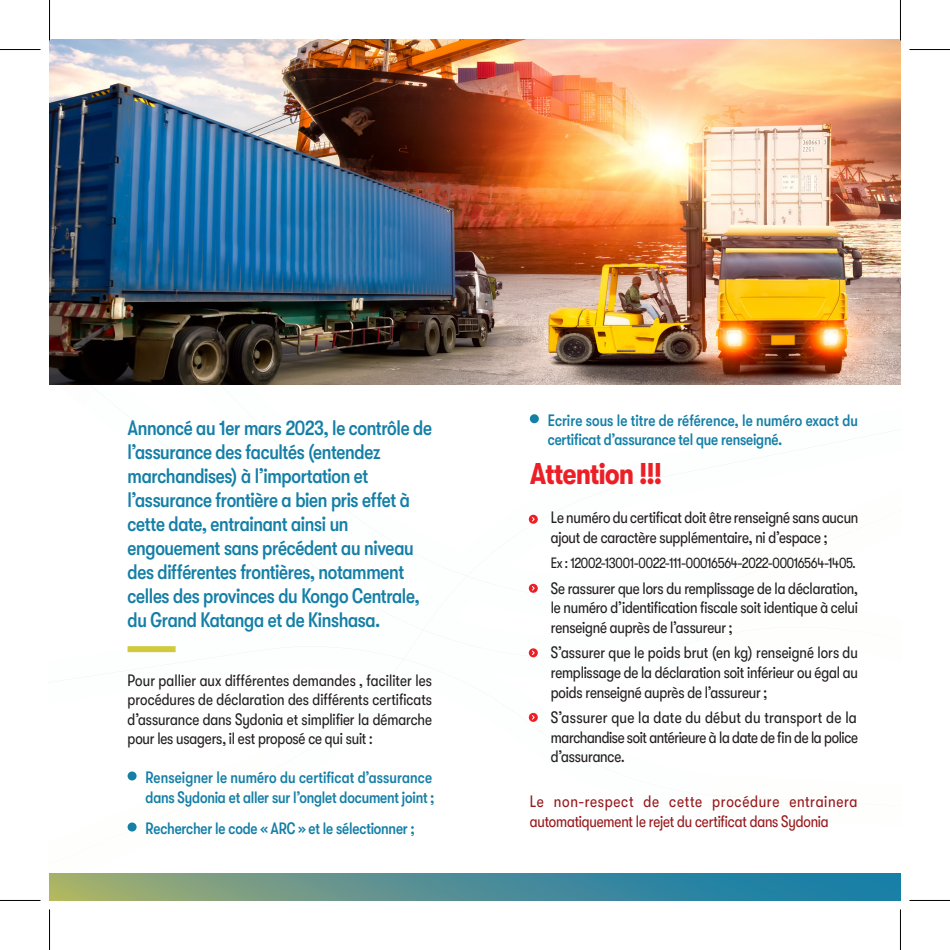
<style>
.page{position:relative;width:950px;height:950px;background:#fff}
.page>*{position:absolute;margin:0;border:0;box-sizing:border-box;transform-origin:0 0}
.t1{font:700 condensed 30px "GT Walsheim Pro";letter-spacing:-.015em;color:#ec1f26;scale:.95 1}
.t2{font:500 condensed 21px/24px "GT Walsheim Pro";letter-spacing:-.015em;color:#147fa7;scale:.95 1}
.t3{font:condensed 16.5px/19.5px "GT Walsheim Pro";letter-spacing:-.01em;color:#231f20;text-align:justify;scale:.95 1}
.t4{font:500 condensed 16.5px/19.5px "GT Walsheim Pro";letter-spacing:-.005em;color:#147fa7;scale:.95 1}
.t5{font:condensed 16.5px/19.5px "GT Walsheim Pro";letter-spacing:-.01em;color:#231f20;text-align:justify}
.t6{font:condensed 16.5px/19.5px "GT Walsheim Pro";letter-spacing:-.005em;color:#97191c}
.t7{font:condensed 15px "GT Walsheim Pro";letter-spacing:-.02em;color:#231f20;scale:.95 1}
</style>
<div class="page">
<svg style="left:49px;top:873px;width:851px;height:27px;background:#539092"></svg>
<div style="left:127px;top:771px;width:9px;height:9px;background:#147fa7;border-radius:50%"></div>
<div style="left:127px;top:822px;width:9px;height:9px;background:#147fa7;border-radius:50%"></div>
<div style="left:529px;top:414px;width:9px;height:9px;background:#147fa7;border-radius:50%"></div>
<div style="left:127px;top:646px;width:48px;height:6px;background:#d0ca3c"></div>
<img style="left:49px;top:39px;width:851px;height:345px">
<svg style="left:528px;top:514px;width:9px;height:9px"></svg>
<svg style="left:531px;top:516px;width:4px;height:6px"></svg>
<svg style="left:528px;top:583px;width:9px;height:9px"></svg>
<svg style="left:531px;top:585px;width:4px;height:6px"></svg>
<svg style="left:528px;top:648px;width:9px;height:9px"></svg>
<svg style="left:531px;top:650px;width:4px;height:5px"></svg>
<svg style="left:528px;top:712px;width:9px;height:9px"></svg>
<svg style="left:531px;top:714px;width:4px;height:6px"></svg>
<hr style="left:899px;top:0;width:2px;height:40px;background:#fff">
<hr style="left:0;top:49px;width:40px;height:1px;background:#000">
<hr style="left:909px;top:49px;width:40px;height:1px;background:#000">
<hr style="left:0;top:900px;width:40px;height:1px;background:#000">
<hr style="left:909px;top:900px;width:40px;height:1px;background:#000">
<hr style="left:49px;top:0;width:1px;height:40px;background:#000">
<hr style="left:49px;top:909px;width:1px;height:40px;background:#000">
<hr style="left:900px;top:0;width:1px;height:40px;background:#000">
<hr style="left:900px;top:909px;width:1px;height:40px;background:#000">
<p class="t2" style="left:127px;top:416px;width:322px">Annoncé au 1er mars 2023, le contrôle de l’assurance des facultés (entendez marchandises) à l’importation et l’assurance frontière a bien pris effet à cette date, entrainant ainsi un engouement sans précédent au niveau des différentes frontières, notamment celles des provinces du Kongo Centrale, du Grand Katanga et de Kinshasa.</p>
<p class="t3" style="left:127px;top:670px;width:322px">Pour pallier aux différentes demandes , faciliter les procédures de déclaration des différents certificats d’assurance dans Sydonia et simplifier la démarche pour les usagers, il est proposé ce qui suit :</p>
<p class="t4" style="left:145px;top:767px;width:305px">Renseigner le numéro du certificat d’assurance dans Sydonia et aller sur l’onglet document joint ;</p>
<p class="t4" style="left:145px;top:818px;width:284px">Rechercher le code « ARC » et le sélectionner ;</p>
<p class="t4" style="left:547px;top:410px;width:328px">Ecrire sous le titre de référence, le numéro exact du certificat d’assurance tel que renseigné.</p>
<h1 class="t1" style="left:529px;top:457px;width:141px">Attention !!!</h1>
<p class="t3" style="left:550px;top:508px;width:325px">Le numéro du certificat doit être renseigné sans aucun ajout de caractère supplémentaire, ni d’espace ;</p>
<p class="t7" style="left:550px;top:555px;width:322px">Ex : 12002-13001-0022-111-00016564-2022-00016564-1405.</p>
<p class="t3" style="left:550px;top:578px;width:325px">Se rassurer que lors du remplissage de la déclaration, le numéro d’identification fiscale soit identique à celui renseigné auprès de l’assureur ;</p>
<p class="t3" style="left:550px;top:643px;width:325px">S’assurer que le poids brut (en kg) renseigné lors du remplissage de la déclaration soit inférieur ou égal au poids renseigné auprès de l’assureur ;</p>
<p class="t5" style="left:550px;top:707px;width:308px">S’assurer que la date du début du transport de la marchandise soit antérieure à la date de fin de la police d’assurance.</p>
<p class="t6" style="left:529px;top:791px;width:329px">Le non-respect de cette procédure entrainera automatiquement le rejet du certificat dans Sydonia</p>
</div>
